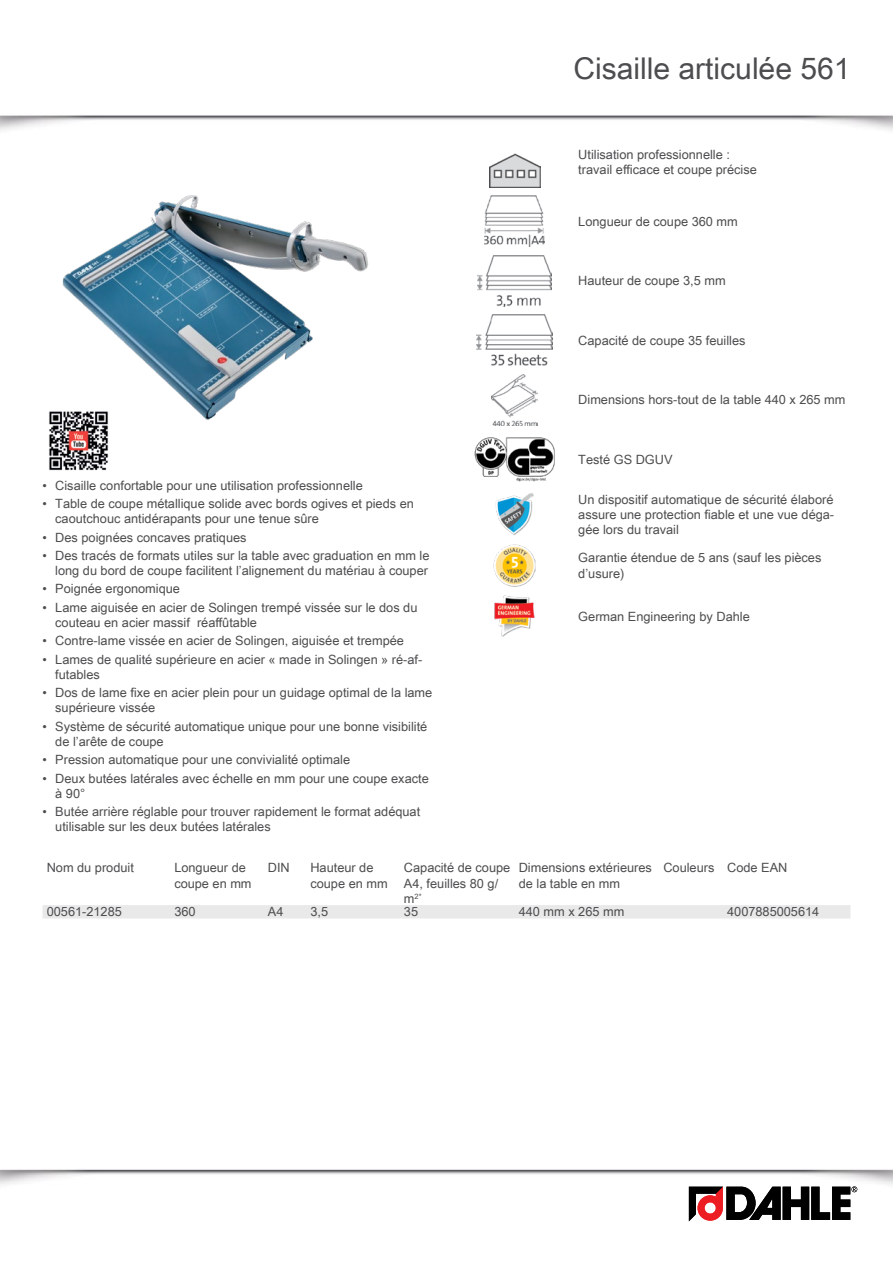
<style>
.page{position:relative;width:893px;height:1263px;background:#fff}
.page>*{position:absolute;margin:0;border:0;box-sizing:border-box;transform-origin:0 0}
.overline_dah{font:30px "Arial Unicode MS";color:#4d4d4f}
.fliesstext_dah{font:12.75px/15.3px "Arial Unicode MS";color:#4d4d4f}
.tabelle_ueberschrift{font:12.75px/15.3px "Arial Unicode MS";color:#4d4d4f}
.tabelle_dah{font:12.75px "Arial Unicode MS";color:#4d4d4f}
.tabelle_ueberschrift-2{font:7.5px "Arial Unicode MS";color:#4d4d4f}
.s1{font-size:12.75px}
</style>
<div class="page">
<img style="left:0;top:115px;width:893px;height:16px">
<img style="left:0;top:1169px;width:893px;height:47px">
<svg style="left:689px;top:1186px;width:168px;height:35px"></svg>
<img style="left:62px;top:195px;width:307px;height:225px">
<img style="left:49px;top:408px;width:62px;height:63px">
<img style="left:489px;top:153px;width:51px;height:34px">
<img style="left:485px;top:196px;width:59px;height:51px">
<img style="left:477px;top:255px;width:75px;height:51px">
<img style="left:477px;top:315px;width:75px;height:51px">
<img style="left:492px;top:374px;width:45px;height:51px">
<img style="left:474px;top:437px;width:81px;height:45px">
<img style="left:495px;top:493px;width:39px;height:42px">
<img style="left:493px;top:544px;width:43px;height:43px">
<img style="left:494px;top:595px;width:41px;height:42px">
<div style="left:43px;top:905px;width:807px;height:13px;background:#e9e9ea"></div>
<p class="overline_dah" style="left:574px;top:47px;width:278px">Cisaille articulée 561</p>
<p class="fliesstext_dah" style="left:578px;top:146px;width:153px">Utilisation professionnelle :</p>
<p class="fliesstext_dah" style="left:578px;top:161px;width:180px">travail efficace et coupe précise</p>
<p class="fliesstext_dah" style="left:578px;top:213px;width:161px">Longueur de coupe 360 mm</p>
<p class="fliesstext_dah" style="left:578px;top:273px;width:149px">Hauteur de coupe 3,5 mm</p>
<p class="fliesstext_dah" style="left:578px;top:332px;width:169px">Capacité de coupe 35 feuilles</p>
<p class="fliesstext_dah" style="left:578px;top:392px;width:269px">Dimensions hors-tout de la table 440 x 265 mm</p>
<p class="fliesstext_dah" style="left:43px;top:477px;width:322px">• Cisaille confortable pour une utilisation professionnelle</p>
<p class="fliesstext_dah" style="left:55px;top:495px;width:360px;text-indent:-13px">• Table de coupe métallique solide avec bords ogives et pieds en caoutchouc antidérapants pour une tenue sûre</p>
<p class="fliesstext_dah" style="left:43px;top:529px;width:206px">• Des poignées concaves pratiques</p>
<p class="fliesstext_dah" style="left:43px;top:547px;width:388px;text-align:right">• Des tracés de formats utiles sur la table avec graduation en mm le long du bord de coupe facilitent l’alignement du matériau à couper</p>
<p class="fliesstext_dah" style="left:43px;top:581px;width:139px">• Poignée ergonomique</p>
<p class="fliesstext_dah" style="left:55px;top:599px;width:364px;text-indent:-13px">• Lame aiguisée en acier de Solingen trempé vissée sur le dos du couteau en acier massif réaffûtable</p>
<p class="fliesstext_dah" style="left:43px;top:633px;width:363px">• Contre-lame vissée en acier de Solingen, aiguisée et trempée</p>
<p class="fliesstext_dah" style="left:55px;top:651px;width:369px;text-indent:-13px">• Lames de qualité supérieure en acier « made in Solingen » ré-af&shy;futables</p>
<p class="fliesstext_dah" style="left:55px;top:685px;width:379px;text-indent:-13px">• Dos de lame fixe en acier plein pour un guidage optimal de la lame supérieure vissée</p>
<p class="fliesstext_dah" style="left:55px;top:718px;width:374px;text-indent:-13px">• Système de sécurité automatique unique pour une bonne visibilité de l’arête de coupe</p>
<p class="fliesstext_dah" style="left:43px;top:752px;width:309px">• Pression automatique pour une convivialité optimale</p>
<p class="fliesstext_dah" style="left:55px;top:770px;width:375px;text-indent:-13px">• Deux butées latérales avec échelle en mm pour une coupe exacte à 90°</p>
<p class="fliesstext_dah" style="left:55px;top:804px;width:366px;text-indent:-13px">• Butée arrière réglable pour trouver rapidement le format adéquat utilisable sur les deux butées latérales</p>
<p class="fliesstext_dah" style="left:578px;top:451px;width:96px">Testé GS DGUV</p>
<p class="fliesstext_dah" style="left:578px;top:491px;width:257px;text-align:justify">Un dispositif automatique de sécurité élaboré assure une protection fiable et une vue déga&shy;gée lors du travail</p>
<p class="fliesstext_dah" style="left:578px;top:550px;width:245px">Garantie étendue de 5 ans (sauf les pièces d’usure)</p>
<p class="fliesstext_dah" style="left:578px;top:609px;width:173px">German Engineering by Dahle</p>
<p class="tabelle_ueberschrift" style="left:47px;top:860px;width:89px">Nom du produit</p>
<p class="tabelle_ueberschrift" style="left:174px;top:860px;width:79px">Longueur de coupe en mm</p>
<p class="tabelle_ueberschrift" style="left:268px;top:860px;width:23px">DIN</p>
<p class="tabelle_ueberschrift" style="left:310px;top:860px;width:79px">Hauteur de coupe en mm</p>
<p class="tabelle_ueberschrift" style="left:404px;top:860px;width:108px">Capacité de coupe<br>A4, feuilles 80 g/</p>
<p class="tabelle_ueberschrift-2" style="left:404px;top:891px;width:19px"><span class="s1">m</span>2*</p>
<p class="tabelle_ueberschrift" style="left:519px;top:860px;width:135px">Dimensions extérieures de la table en mm</p>
<p class="tabelle_ueberschrift" style="left:663px;top:860px;width:53px">Couleurs</p>
<p class="tabelle_ueberschrift" style="left:727px;top:860px;width:62px">Code EAN</p>
<p class="tabelle_ueberschrift" style="left:47px;top:904px;width:77px">00561-21285</p>
<p class="tabelle_dah" style="left:174px;top:903px;width:23px">360</p>
<p class="tabelle_dah" style="left:268px;top:903px;width:17px">A4</p>
<p class="tabelle_dah" style="left:310px;top:903px;width:19px">3,5</p>
<p class="tabelle_dah" style="left:404px;top:903px;width:16px">35</p>
<p class="tabelle_dah" style="left:519px;top:903px;width:107px">440 mm x 265 mm</p>
<p class="tabelle_dah" style="left:727px;top:903px;width:94px">4007885005614</p>
</div>
